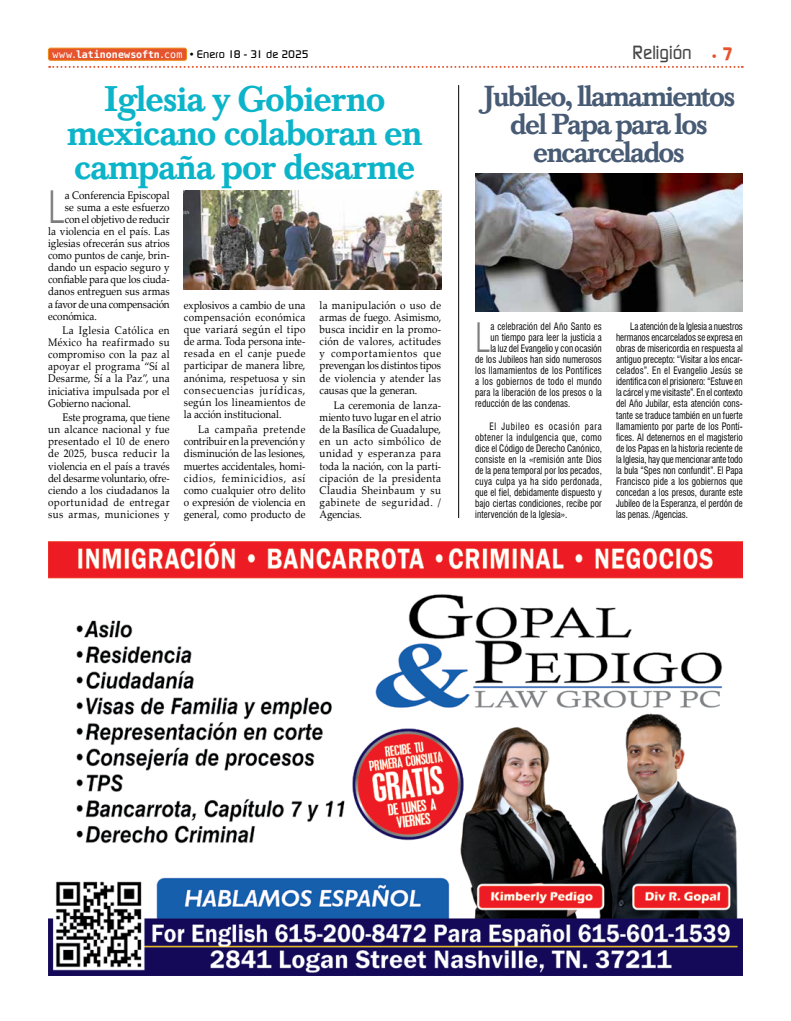
<style>
.page{position:relative;width:791px;height:1021px;background:#fff}
.page>*{position:absolute;margin:0;border:0;box-sizing:border-box;transform-origin:0 0}
.t1{font:300 condensed 43.5px "Swiss 721 BT";color:#7d7d7d;scale:.9 1}
.t2{font:300 condensed 39.5px "Swiss 721 BT";color:#7d7d7d;scale:.9 1}
.t3{font:500 37px/34px "Baskerville T";letter-spacing:-.03em;color:#0cb4c9;text-align:center}
.t4{font:500 30px/28px "Baskerville T";letter-spacing:-.06em;color:#485b74;text-align:center}
.t5{font:500 19px "Continuum";color:#464646;scale:.9 1}
.t6{font:11px/12.1px "Palatino Linotype";letter-spacing:.005em;color:#000;text-align:justify;scale:.9 1}
.t7{font:500 11px "Continuum";color:#000}
.t8{font:11px "Palatino Linotype";letter-spacing:-.02em;color:#000;scale:.9 1}
.t9{font:11px "Palatino Linotype";letter-spacing:-.015em;color:#000;scale:.9 1}
.t10{font:condensed 10px/11px "Swiss 721 BT";letter-spacing:.01em;color:#000;text-align:justify;scale:.9 1}
.t11{font:condensed 10px "Swiss 721 BT";letter-spacing:.03em;color:#000;scale:.9 1}
.s1{font-family:"Bitstream Vera Sans Mono";font-weight:400;font-size:10px;color:#fff}
.s2{font-family:"Bitstream Vera Sans Mono";font-weight:700;font-size:10px;color:#fff}
.s3{font-weight:700;font-size:11px;color:#e6542f}
.s4{font-weight:700;font-size:18px;color:#e6542f}
</style>
<div class="page">
<div style="left:48px;top:48px;width:139px;height:12px;background:#e6542f;border-radius:2px"></div>
<div style="left:48px;top:48px;width:139px;height:12px;border:1px solid #eb880e;border-radius:2px"></div>
<svg style="left:49px;top:66px;width:694px;height:2px"></svg>
<img style="left:48px;top:541px;width:695px;height:434px">
<img style="left:184px;top:190px;width:257px;height:99px">
<img style="left:476px;top:173px;width:267px;height:138px">
<hr style="left:458px;top:85px;width:1px;height:433px;background:#000">
<p class="t7" style="left:52px;top:47px;width:258px"><span class="s1">www.</span><span class="s2">latinonewsoftn</span><span class="s1">.com</span> • Enero 18 - 31 de 2025</p>
<h3 class="t5" style="left:632px;top:40px;width:113px">Religión <span class="s3">•</span> <span class="s4">7</span></h3>
<h3 class="t3" style="left:67px;top:82px;width:357px">Iglesia y Gobierno mexicano colaboran en campaña por desarme</h3>
<h3 class="t4" style="left:483px;top:82px;width:254px">Jubileo, llamamientos del Papa para los encarcelados</h3>
<h1 class="t1" style="left:48px;top:181px;width:20px">L</h1>
<p class="t6" style="left:65px;top:188px;width:118px">a Conferencia Episcopal</p>
<p class="t6" style="left:65px;top:200px;width:118px">se suma a este esfuerzo</p>
<p class="t9" style="left:65px;top:211px;width:118px">con el objetivo de reducir</p>
<p class="t6" style="left:48px;top:225px;width:137px">la violencia en el país. Las</p>
<p class="t6" style="left:48px;top:237px;width:137px">iglesias ofrecerán sus atrios</p>
<p class="t6" style="left:48px;top:249px;width:137px">como puntos de canje, brin-</p>
<p class="t6" style="left:48px;top:261px;width:137px">dando un espacio seguro y</p>
<p class="t6" style="left:48px;top:273px;width:137px">confiable para que los ciuda-</p>
<p class="t6" style="left:48px;top:285px;width:137px">danos entreguen sus armas</p>
<p class="t8" style="left:48px;top:296px;width:137px">a favor de una compensación</p>
<p class="t6" style="left:48px;top:309px;width:56px">económica.</p>
<p class="t6" style="left:48px;top:324px;width:137px;text-indent:14px">La Iglesia Católica en México ha reafirmado su compromiso con la paz al apoyar el programa “Sí al Desarme, Sí a la Paz”, una iniciativa impulsada por el Gobierno nacional.</p>
<p class="t6" style="left:48px;top:411px;width:137px;text-indent:14px">Este programa, que tiene un alcance nacional y fue presentado el 10 de enero de 2025, busca reducir la violencia en el país a través del desarme voluntario, ofre&shy;ciendo a los ciudadanos la oportunidad de entregar sus armas, municiones y</p>
<p class="t6" style="left:184px;top:299px;width:137px">explosivos a cambio de una compensación económica que variará según el tipo de arma. Toda persona inte&shy;resada en el canje puede participar de manera libre, anónima, respetuosa y sin consecuencias jurídicas, según los lineamientos de la acción institucional.</p>
<p class="t6" style="left:184px;top:423px;width:137px;text-indent:14px">La campaña pretende contribuir en la prevención y disminución de las lesiones, muertes accidentales, homi&shy;cidios, feminicidios, así como cualquier otro delito o expresión de violencia en general, como producto de</p>
<p class="t6" style="left:320px;top:299px;width:137px">la manipulación o uso de armas de fuego. Asimismo, busca incidir en la promo&shy;ción de valores, actitudes y comportamientos que prevengan los distintos tipos de violencia y atender las causas que la generan.</p>
<p class="t6" style="left:320px;top:399px;width:137px;text-indent:14px">La ceremonia de lanza&shy;miento tuvo lugar en el atrio de la Basílica de Guadalupe, en un acto simbólico de unidad y esperanza para toda la nación, con la parti&shy;cipación de la presidenta Claudia Sheinbaum y su gabinete de seguridad. / Agencias.</p>
<h2 class="t2" style="left:475px;top:314px;width:18px">L</h2>
<p class="t10" style="left:490px;top:321px;width:125px">a celebración del Año Santo es</p>
<p class="t10" style="left:490px;top:332px;width:125px">un tiempo para leer la justicia a</p>
<p class="t10" style="left:490px;top:343px;width:125px">la luz del Evangelio y con ocasión</p>
<p class="t10" style="left:475px;top:354px;width:142px">de los Jubileos han sido numerosos</p>
<p class="t10" style="left:475px;top:365px;width:142px">los llamamientos de los Pontífices</p>
<p class="t11" style="left:475px;top:375px;width:142px">a los gobiernos de todo el mundo</p>
<p class="t10" style="left:475px;top:387px;width:142px">para la liberación de los presos o la</p>
<p class="t10" style="left:475px;top:398px;width:107px">reducción de las condenas.</p>
<p class="t10" style="left:475px;top:421px;width:142px;text-indent:14px">El Jubileo es ocasión para obtener la indulgencia que, como dice el Código de Derecho Canónico, consiste en la «remisión ante Dios de la pena temporal por los pecados, cuya culpa ya ha sido perdonada, que el fiel, debidamente dispuesto y bajo ciertas condiciones, recibe por intervención de la Iglesia».</p>
<p class="t10" style="left:616px;top:321px;width:142px;text-indent:14px">La atención de la Iglesia a nuestros hermanos encarcelados se expresa en obras de misericordia en respuesta al antiguo precepto: “Visitar a los encar&shy;celados”. En el Evangelio Jesús se identifica con el prisionero: “Estuve en la cárcel y me visitaste”. En el contexto del Año Jubilar, esta atención cons&shy;tante se traduce también en un fuerte llamamiento por parte de los Pontí&shy;fices. Al detenernos en el magisterio de los Papas en la historia reciente de la Iglesia, hay que mencionar ante todo la bula “Spes non confundit”. El Papa Francisco pide a los gobiernos que concedan a los presos, durante este Jubileo de la Esperanza, el perdón de las penas. /Agencias.</p>
</div>
